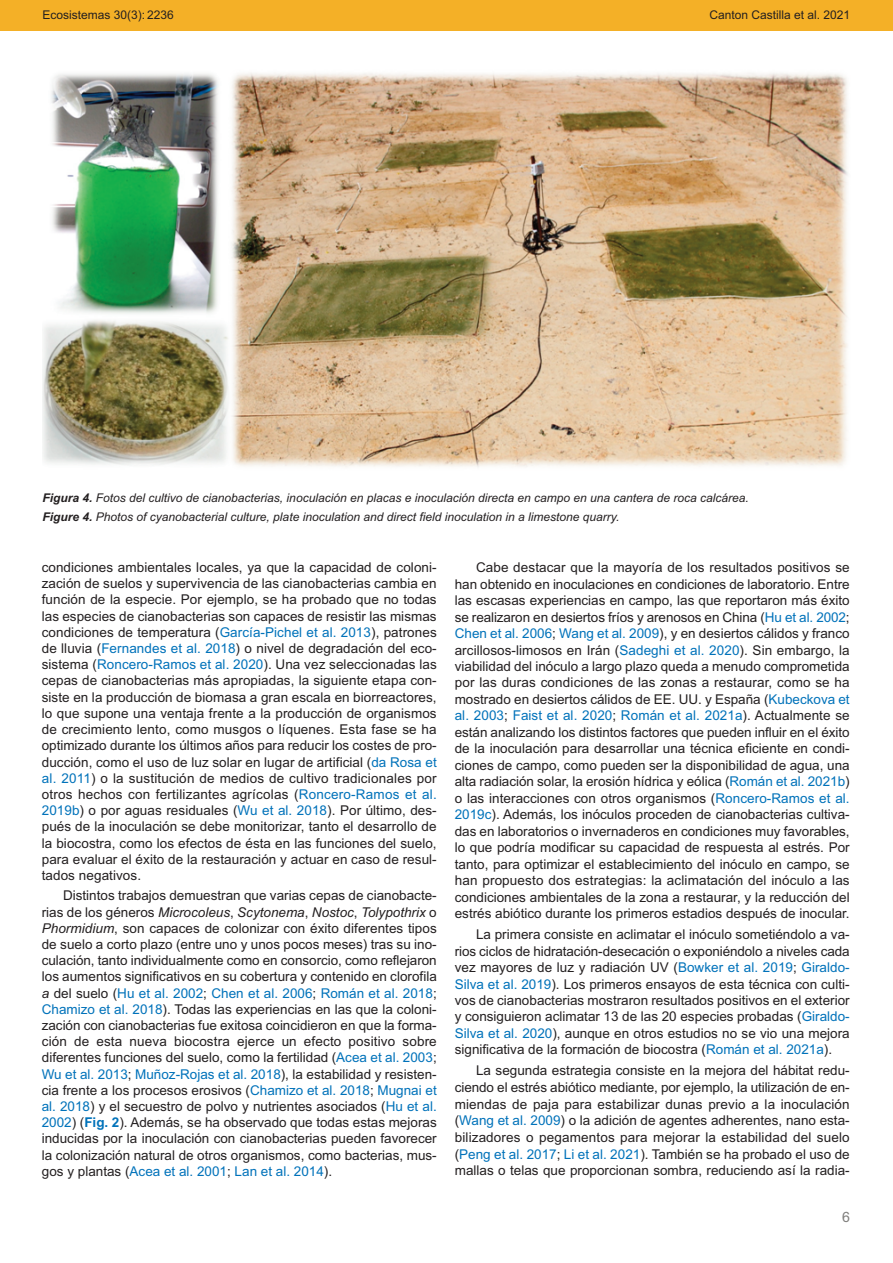
<style>
.page{position:relative;width:893px;height:1263px;background:#fff}
.page>*{position:absolute;margin:0;border:0;box-sizing:border-box;transform-origin:0 0}
.t1{font:14.25px "Arial";color:#7f7e7c}
.t2{font:13.5px/16.2px "Arial";color:#231f20;text-align:justify}
.t3{font:italic 12px/18.6px "Arial";color:#231f20}
.t4{font:12px "Arial";color:#231f20}
.s1{font-weight:700}
.s2{color:#0072ba}
.s3{font-style:italic}
.s4{font-weight:700;color:#0072ba}
</style>
<div class="page">
<div style="left:0;top:0;width:893px;height:30px;background:#f4b027"></div>
<img style="left:43px;top:73px;width:805px;height:394px">
<p class="t4" style="left:43px;top:7px;width:133px">Ecosistemas 30(3): 2236</p>
<p class="t4" style="left:709px;top:7px;width:142px">Canton Castilla et al. 2021</p>
<p class="t3" style="left:43px;top:488px;width:708px"><span class="s1">Figura 4.</span> Fotos del cultivo de cianobacterias, inoculación en placas e inoculación directa en campo en una cantera de roca calcárea.<br><span class="s1">Figure 4.</span> Photos of cyanobacterial culture, plate inoculation and direct field inoculation in a limestone quarry.</p>
<p class="t2" style="left:42px;top:559px;width:397px">condiciones ambientales locales, ya que la capacidad de coloni&shy;zación de suelos y supervivencia de las cianobacterias cambia en función de la especie. Por ejemplo, se ha probado que no todas las especies de cianobacterias son capaces de resistir las mismas condiciones de temperatura (<span class="s2">García-Pichel et al. 2013</span>), patrones de lluvia (<span class="s2">Fernandes et al. 2018</span>) o nivel de degradación del eco&shy;sistema (<span class="s2">Roncero-Ramos et al. 2020</span>). Una vez seleccionadas las cepas de cianobacterias más apropiadas, la siguiente etapa con&shy;siste en la producción de biomasa a gran escala en biorreactores, lo que supone una ventaja frente a la producción de organismos de crecimiento lento, como musgos o líquenes. Esta fase se ha optimizado durante los últimos años para reducir los costes de pro&shy;ducción, como el uso de luz solar en lugar de artificial (<span class="s2">da Rosa et al. 2011</span>) o la sustitución de medios de cultivo tradicionales por otros hechos con fertilizantes agrícolas (<span class="s2">Roncero-Ramos et al.<br>2019b</span>) o por aguas residuales (<span class="s2">Wu et al. 2018</span>). Por último, des&shy;pués de la inoculación se debe monitorizar, tanto el desarrollo de la biocostra, como los efectos de ésta en las funciones del suelo, para evaluar el éxito de la restauración y actuar en caso de resul&shy;tados negativos.</p>
<p class="t2" style="left:42px;top:888px;width:397px;text-indent:21px">Distintos trabajos demuestran que varias cepas de cianobacte&shy;rias de los géneros <span class="s3">Microcoleus</span>, <span class="s3">Scytonema</span>, <span class="s3">Nostoc</span>, <span class="s3">Tolypothrix</span> o <span class="s3">Phormidium</span>, son capaces de colonizar con éxito diferentes tipos de suelo a corto plazo (entre uno y unos pocos meses) tras su ino&shy;culación, tanto individualmente como en consorcio, como reflejaron los aumentos significativos en su cobertura y contenido en clorofila <span class="s3">a</span> del suelo (<span class="s2">Hu et al. 2002</span>; <span class="s2">Chen et al. 2006</span>; <span class="s2">Román et al. 2018</span>; <span class="s2">Chamizo et al. 2018</span>). Todas las experiencias en las que la coloni&shy;zación con cianobacterias fue exitosa coincidieron en que la forma&shy;ción de esta nueva biocostra ejerce un efecto positivo sobre diferentes funciones del suelo, como la fertilidad (<span class="s2">Acea et al. 2003</span>; <span class="s2">Wu et al. 2013</span>; <span class="s2">Muñoz-Rojas et al. 2018</span>), la estabilidad y resisten&shy;cia frente a los procesos erosivos (<span class="s2">Chamizo et al. 2018</span>; <span class="s2">Mugnai et al. 2018</span>) y el secuestro de polvo y nutrientes asociados (<span class="s2">Hu et al.<br>2002</span>) (<span class="s4">Fig. 2</span>). Además, se ha observado que todas estas mejoras inducidas por la inoculación con cianobacterias pueden favorecer la colonización natural de otros organismos, como bacterias, mus&shy;gos y plantas (<span class="s2">Acea et al. 2001</span>; <span class="s2">Lan et al. 2014</span>).</p>
<p class="t2" style="left:455px;top:559px;width:396px;text-indent:21px">Cabe destacar que la mayoría de los resultados positivos se han obtenido en inoculaciones en condiciones de laboratorio. Entre las escasas experiencias en campo, las que reportaron más éxito se realizaron en desiertos fríos y arenosos en China (<span class="s2">Hu et al. 2002</span>; <span class="s2">Chen et al. 2006</span>; <span class="s2">Wang et al. 2009</span>), y en desiertos cálidos y franco arcillosos-limosos en Irán (<span class="s2">Sadeghi et al. 2020</span>). Sin embargo, la viabilidad del inóculo a largo plazo queda a menudo comprometida por las duras condiciones de las zonas a restaurar, como se ha mostrado en desiertos cálidos de EE. UU. y España (<span class="s2">Kubeckova et al. 2003</span>; <span class="s2">Faist et al. 2020</span>; <span class="s2">Román et al. 2021a</span>). Actualmente se están analizando los distintos factores que pueden influir en el éxito de la inoculación para desarrollar una técnica eficiente en condi&shy;ciones de campo, como pueden ser la disponibilidad de agua, una alta radiación solar, la erosión hídrica y eólica (<span class="s2">Román et al. 2021b</span>) o las interacciones con otros organismos (<span class="s2">Roncero-Ramos et al.<br>2019c</span>). Además, los inóculos proceden de cianobacterias cultiva&shy;das en laboratorios o invernaderos en condiciones muy favorables, lo que podría modificar su capacidad de respuesta al estrés. Por tanto, para optimizar el establecimiento del inóculo en campo, se han propuesto dos estrategias: la aclimatación del inóculo a las condiciones ambientales de la zona a restaurar, y la reducción del estrés abiótico durante los primeros estadios después de inocular.</p>
<p class="t2" style="left:455px;top:926px;width:396px;text-indent:21px">La primera consiste en aclimatar el inóculo sometiéndolo a va&shy;rios ciclos de hidratación-desecación o exponiéndolo a niveles cada vez mayores de luz y radiación UV (<span class="s2">Bowker et al. 2019</span>; <span class="s2">Giraldo-Silva et al. 2019</span>). Los primeros ensayos de esta técnica con culti&shy;vos de cianobacterias mostraron resultados positivos en el exterior y consiguieron aclimatar 13 de las 20 especies probadas (<span class="s2">Giraldo-Silva et al. 2020</span>), aunque en otros estudios no se vio una mejora significativa de la formación de biocostra (<span class="s2">Román et al. 2021a</span>).</p>
<p class="t2" style="left:455px;top:1062px;width:396px;line-height:16.6px;text-indent:21px">La segunda estrategia consiste en la mejora del hábitat redu&shy;ciendo el estrés abiótico mediante, por ejemplo, la utilización de en&shy;miendas de paja para estabilizar dunas previo a la inoculación (<span class="s2">Wang et al. 2009</span>) o la adición de agentes adherentes, nano esta&shy;bilizadores o pegamentos para mejorar la estabilidad del suelo (<span class="s2">Peng et al. 2017</span>; <span class="s2">Li et al. 2021</span>). También se ha probado el uso de mallas o telas que proporcionan sombra, reduciendo así la radia-</p>
<p class="t1" style="left:842px;top:1209px;width:9px">6</p>
</div>
